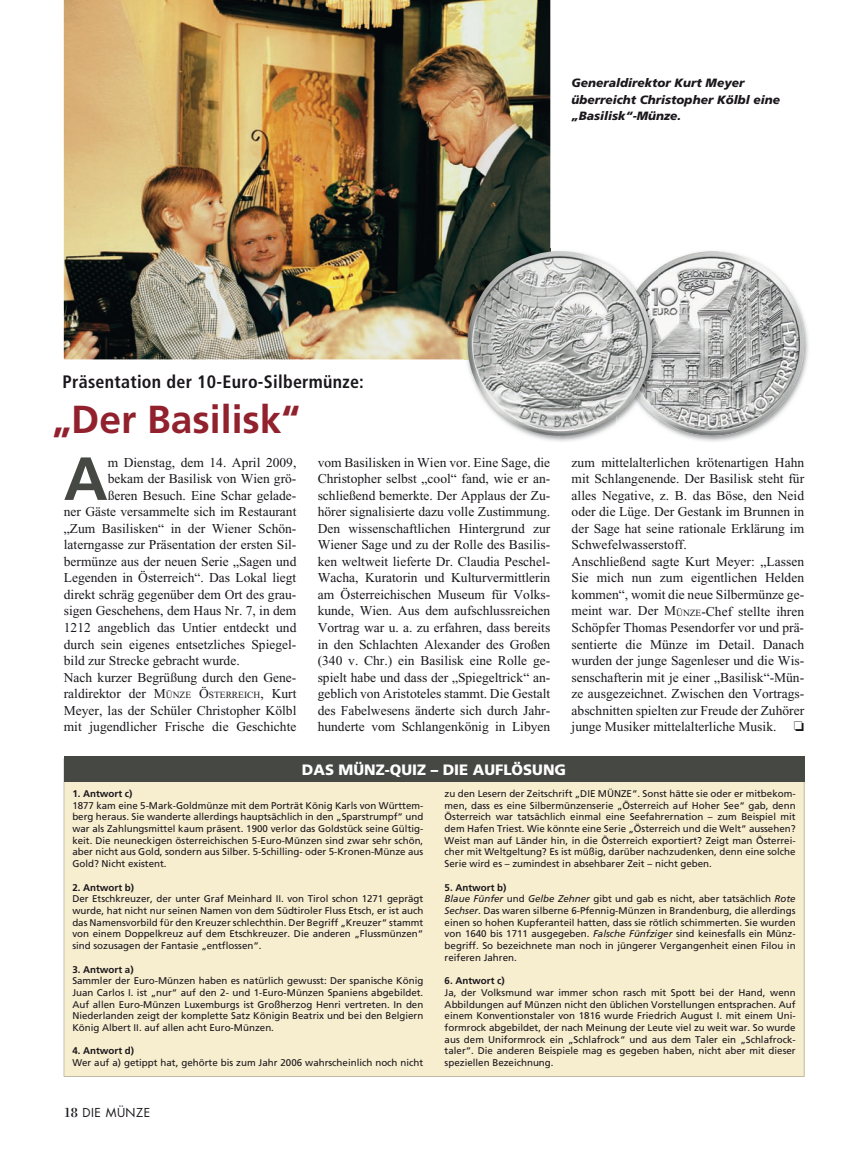
<style>
.page{position:relative;width:851px;height:1149px;background:#fff}
.page>*{position:absolute;margin:0;border:0;box-sizing:border-box;transform-origin:0 0}
.t1{font:700 60.75px "Frutiger";color:#464844}
.t2{font:700 39px "Frutiger";color:#92212e}
.t3{font:700 condensed 18px "Frutiger";letter-spacing:.015em;color:#1a171c}
.t4{font:900 15px "Frutiger";color:#fff}
.t5{font:13.5px/16.5px "Times New Roman";color:#1a171c}
.t6{font:italic 900 12px/16.5px "Frutiger";color:#1a171c}
.t7{font:12px "Futura";letter-spacing:.05em;color:#1a171c}
.t8{font:9.75px/11.7px "Frutiger";color:#1a171c;text-align:justify}
.t9{font:700 9.75px "Frutiger";color:#1a171c}
.s1{font-style:inherit}
.s2{font-size:9.45px}
.s3{font-family:"Bodoni";font-size:14.25px}
.s4{font-weight:700}
.s5{font-style:italic}
</style>
<div class="page">
<div style="left:64px;top:781px;width:740px;height:295px;background:#f7edcf"></div>
<div style="left:64px;top:755px;width:740px;height:26px;background:#464844"></div>
<img style="left:64px;top:0;width:486px;height:359px">
<img style="left:663px;top:251px;width:146px;height:191px">
<img style="left:658px;top:251px;width:53px;height:176px">
<img style="left:550px;top:249px;width:55px;height:193px">
<img style="left:464px;top:249px;width:86px;height:111px">
<img style="left:529px;top:435px;width:30px;height:7px">
<img style="left:652px;top:269px;width:6px;height:49px">
<img style="left:652px;top:318px;width:6px;height:50px">
<img style="left:652px;top:368px;width:6px;height:50px">
<img style="left:467px;top:262px;width:185px;height:173px">
<p class="t6" style="left:571px;top:74px;width:210px">Generaldirektor Kurt Meyer überreicht Christopher Kölbl eine „ Basilisk“-Münze.</p>
<h3 class="t3" style="left:62px;top:371px;width:303px">Präsentation der 10-Euro-Silbermünze<span class="s1">:</span></h3>
<h2 class="t2" style="left:52px;top:396px;width:249px">„Der Basilisk“</h2>
<h1 class="t1" style="left:64px;top:443px;width:45px">A</h1>
<h3 class="t5" style="left:108px;top:454px;width:190px">m Dienstag, dem 14. April 2009,</h3>
<h3 class="t5" style="left:108px;top:470px;width:190px">bekam der Basilisk von Wien grö-</h3>
<h3 class="t5" style="left:108px;top:487px;width:190px">ßeren Besuch. Eine Schar gelade-</h3>
<h3 class="t5" style="left:64px;top:503px;width:234px">ner Gäste versammelte sich im Restaurant</h3>
<h3 class="t5" style="left:64px;top:520px;width:234px">„Zum Basilisken“ in der Wiener Schön-</h3>
<h3 class="t5" style="left:64px;top:536px;width:234px">laterngasse zur Präsentation der ersten Sil-</h3>
<h3 class="t5" style="left:64px;top:553px;width:234px">bermünze aus der neuen Serie „Sagen und</h3>
<h3 class="t5" style="left:64px;top:569px;width:234px">Legenden in Österreich“. Das Lokal liegt</h3>
<h3 class="t5" style="left:64px;top:586px;width:234px">direkt schräg gegenüber dem Ort des grau-</h3>
<h3 class="t5" style="left:64px;top:602px;width:234px">sigen Geschehens, dem Haus Nr. 7, in dem</h3>
<h3 class="t5" style="left:64px;top:619px;width:234px">1212 angeblich das Untier entdeckt und</h3>
<h3 class="t5" style="left:64px;top:635px;width:234px">durch sein eigenes entsetzliches Spiegel-</h3>
<h3 class="t5" style="left:64px;top:652px;width:177px">bild zur Strecke gebracht wurde.</h3>
<h3 class="t5" style="left:64px;top:668px;width:234px">Nach kurzer Begrüßung durch den Gene-</h3>
<h3 class="t5" style="left:64px;top:685px;width:234px">raldirektor der <span class="s1">M</span><span class="s2">ÜNZE</span> <span class="s1">Ö</span><span class="s2">STERREICH</span>, Kurt</h3>
<h3 class="t5" style="left:64px;top:701px;width:234px">Meyer, las der Schüler Christopher Kölbl</h3>
<h3 class="t5" style="left:64px;top:718px;width:234px">mit jugendlicher Frische die Geschichte</h3>
<p class="t5" style="left:317px;top:454px;width:234px;text-align:justify">vom Basilisken in Wien vor. Eine Sage, die Christopher selbst „cool“ fand, wie er an&shy;schließend bemerkte. Der Applaus der Zu&shy;hörer signalisierte dazu volle Zustimmung.<br>Den wissenschaftlichen Hintergrund zur Wiener Sage und zu der Rolle des Basilis&shy;ken weltweit lieferte Dr. Claudia Peschel-Wacha, Kuratorin und Kulturvermittlerin am Österreichischen Museum für Volks&shy;kunde, Wien. Aus dem aufschlussreichen Vortrag war u. a. zu erfahren, dass bereits in den Schlachten Alexander des Großen (340 v. Chr.) ein Basilisk eine Rolle ge&shy;spielt habe und dass der „Spiegeltrick“ an&shy;geblich von Aristoteles stammt. Die Gestalt des Fabelwesens änderte sich durch Jahr&shy;hunderte vom Schlangenkönig in Libyen</p>
<p class="t5" style="left:571px;top:454px;width:234px">zum mittelalterlichen krötenartigen Hahn mit Schlangenende. Der Basilisk steht für alles Negative, z. B. das Böse, den Neid oder die Lüge. Der Gestank im Brunnen in der Sage hat seine rationale Erklärung im Schwefelwasserstoff.<br>Anschließend sagte Kurt Meyer: „Lassen Sie mich nun zum eigentlichen Helden kommen“, womit die neue Silbermünze ge&shy;meint war. Der <span class="s1">M</span><span class="s2">ÜNZE</span>-Chef stellte ihren Schöpfer Thomas Pesendorfer vor und prä&shy;sentierte die Münze im Detail. Danach wurden der junge Sagenleser und die Wis&shy;senschafterin mit je einer „Basilisk“-Mün&shy;ze ausgezeichnet. Zwischen den Vortrags&shy;abschnitten spielten zur Freude der Zuhörer junge Musiker mittelalterliche Musik.</p>
<h3 class="t4" style="left:302px;top:760px;width:266px">DAS MÜNZ-QUIZ – DIE AUFLÖSUNG</h3>
<p class="t9" style="left:72px;top:787px;width:62px">1. Antwort c)</p>
<p class="t8" style="left:72px;top:799px;width:352px">1877 kam eine 5-mark-goldmünze mit dem porträt König Karls von württem&shy;berg heraus. sie wanderte allerdings hauptsächlich in den „sparstrumpf“ und war als zahlungsmittel kaum präsent. 1900 verlor das goldstück seine gültig&shy;keit. die neuneckigen österreichischen 5-euro-münzen sind zwar sehr schön, aber nicht aus gold, sondern aus silber. 5-schilling- oder 5-Kronen-münze aus gold? nicht existent.</p>
<p class="t9" style="left:72px;top:881px;width:63px">2. Antwort b)</p>
<p class="t8" style="left:72px;top:892px;width:352px">der etschkreuzer, der unter graf meinhard II. von tirol schon 1271 geprägt wurde, hat nicht nur seinen namen von dem südtiroler Fluss etsch, er ist auch das namensvorbild für den Kreuzer schlechthin. der Begriff „Kreuzer“ stammt von einem doppelkreuz auf dem etschkreuzer. die anderen „Flussmünzen“ sind sozusagen der Fantasie „entflossen“.</p>
<p class="t9" style="left:72px;top:963px;width:63px">3. Antwort a)</p>
<p class="t8" style="left:72px;top:974px;width:352px">sammler der euro-münzen haben es natürlich gewusst: der spanische König Juan carlos I. ist „nur“ auf den 2- und 1-euro-münzen spaniens abgebildet. auf allen euro-münzen luxemburgs ist großherzog henri vertreten. In den niederlanden zeigt der komplette satz Königin Beatrix und bei den Belgiern König albert II. auf allen acht euro-münzen.</p>
<p class="t9" style="left:72px;top:1044px;width:63px">4. Antwort d)</p>
<p class="t8" style="left:72px;top:1056px;width:352px">wer auf a) getippt hat, gehörte bis zum Jahr 2006 wahrscheinlich noch nicht</p>
<p class="t7" style="left:64px;top:1104px;width:88px"><span class="s3">18</span> DIE MÜNZE</p>
<p class="t8" style="left:444px;top:787px;width:352px">zu den lesern der zeitschrift „dIe münze“. sonst hätte sie oder er mitbekom&shy;men, dass es eine silbermünzenserie „österreich auf hoher see“ gab, denn österreich war tatsächlich einmal eine seefahrernation – zum Beispiel mit dem hafen triest. wie könnte eine serie „österreich und die welt“ aussehen? weist man auf länder hin, in die österreich exportiert? zeigt man österrei&shy;cher mit weltgeltung? es ist müßig, darüber nachzudenken, denn eine solche serie wird es – zumindest in absehbarer zeit – nicht geben.</p>
<p class="t8" style="left:444px;top:880px;width:352px;text-align:left"><span class="s4">5. Antwort b)<br></span><span class="s5">Blaue Fünfer</span> und <span class="s5">Gelbe Zehner</span> gibt und gab es nicht, aber tatsächlich <span class="s5">Rote Sechser</span>. das waren silberne 6-pfennig-münzen in Brandenburg, die allerdings einen so hohen Kupferanteil hatten, dass sie rötlich schimmerten. sie wurden von 1640 bis 1711 ausgegeben. <span class="s5">Falsche Fünfziger</span> sind keinesfalls ein münz&shy;begriff. so bezeichnete man noch in jüngerer Vergangenheit einen Filou in reiferen Jahren.</p>
<p class="t9" style="left:444px;top:974px;width:62px">6. Antwort c)</p>
<p class="t8" style="left:444px;top:986px;width:352px">Ja, der Volksmund war immer schon rasch mit spott bei der hand, wenn abbildungen auf münzen nicht den üblichen Vorstellungen entsprachen. auf einem Konventionstaler von 1816 wurde Friedrich august I. mit einem uni&shy;formrock abgebildet, der nach meinung der leute viel zu weit war. so wurde aus dem uniformrock ein „schlafrock“ und aus dem taler ein „schlafrock&shy;taler“. die anderen Beispiele mag es gegeben haben, nicht aber mit dieser speziellen Bezeichnung.</p>
</div>
